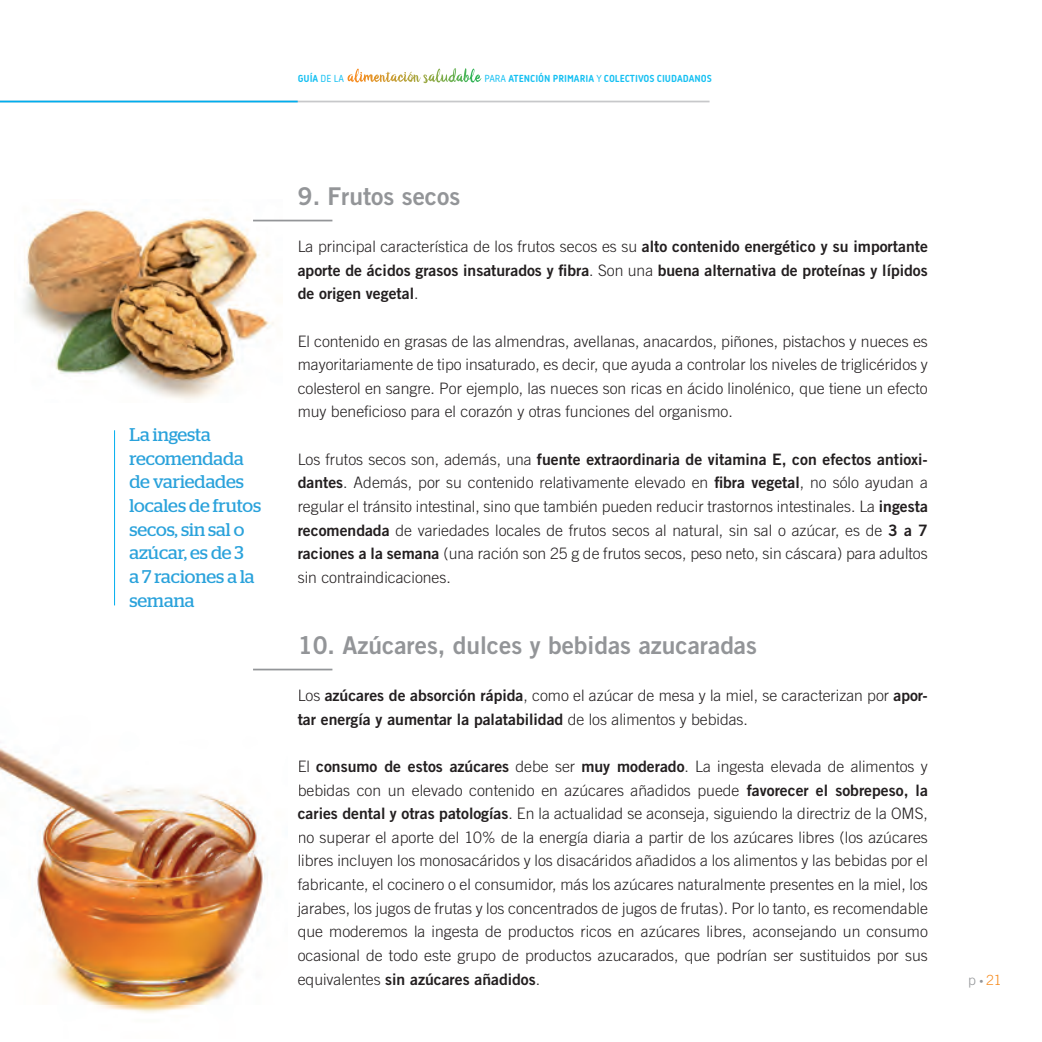
<style>
.page{position:relative;width:1042px;height:1042px;background:#fff}
.page>*{position:absolute;margin:0;border:0;box-sizing:border-box;transform-origin:0 0}
.t1{font:24.5px "Trade Gothic LT Std Bd 2";color:#939598}
.t2{font:18.38px/23.6px "Stag";color:#2aa2db}
.t3{font:300 15.75px/23.6px "Trade Gothic LT Std";color:#231f20;text-align:justify}
.t4{font:15.75px/23.6px "Trade Gothic LT Std Bd 2";color:#231f20}
.t5{font:300 14px "Trade Gothic LT Std";color:#f68b1f}
.t6{font:700 10.5px "Korb";color:#15c0f2}
.s1{font-weight:400}
.s2{font-family:"Vandella";font-weight:400;font-size:17.5px;color:#fff}
.s3{font-family:"Trade Gothic LT Std Bd 2";font-weight:400}
.s4{font-family:"Trade Gothic LT Std";font-weight:300}
.s5{color:#939598}
.s6{font-family:"Myriad Pro";font-weight:400;color:#939598}
</style>
<div class="page">
<hr style="left:0;top:101px;width:709px;height:1px;background:#c7c8ca">
<hr style="left:0;top:101px;width:298px;height:1px;background:#00aeef">
<img style="left:24px;top:209px;width:259px;height:191px">
<hr style="left:253px;top:220px;width:79px;height:1px;background:#939598">
<hr style="left:253px;top:669px;width:79px;height:1px;background:#939598">
<hr style="left:114px;top:430px;width:1px;height:175px;background:#00aeef">
<div style="left:0;top:669px;width:298px;height:373px;background:#fff"></div>
<img style="left:0;top:742px;width:266px;height:271px">
<p class="t6" style="left:298px;top:73px;width:416px">Guía <span class="s1">de la</span> <span class="s2">alimentación saludable</span> <span class="s1">PARA</span> ATENCIÓN PRIMARIA <span class="s1">Y</span> COLECTIVOS CIUDADANOS</p>
<p class="t2" style="left:129px;top:423px;width:133px">La ingesta recomendada de variedades locales de frutos secos, sin sal o azúcar, es de 3<br>a 7 raciones a la semana</p>
<h1 class="t1" style="left:298px;top:181px;width:164px">9. Frutos secos</h1>
<p class="t3" style="left:298px;top:234px;width:632px">La principal característica de los frutos secos es su <span class="s3">alto contenido energético y su importante</span></p>
<p class="t4" style="left:298px;top:258px;width:631px">aporte de ácidos grasos insaturados y fibra<span class="s4">. Son una</span> buena alternativa de proteínas y lípidos de origen vegetal<span class="s4">.</span></p>
<p class="t3" style="left:298px;top:329px;width:632px">El contenido en grasas de las almendras, avellanas, anacardos, piñones, pistachos y nueces es mayoritariamente de tipo insaturado, es decir, que ayuda a controlar los niveles de triglicéridos y colesterol en sangre. Por ejemplo, las nueces son ricas en ácido linolénico, que tiene un efecto muy beneficioso para el corazón y otras funciones del organismo.</p>
<p class="t4" style="left:298px;top:447px;width:632px"><span class="s4">Los frutos secos son, además, una</span> fuente extraordinaria de vitamina E, con efectos antioxi-</p>
<p class="t3" style="left:298px;top:471px;width:632px"><span class="s3">dantes</span>. Además, por su contenido relativamente elevado en <span class="s3">fibra vegetal</span>, no sólo ayudan a regular el tránsito intestinal, sino que también pueden reducir trastornos intestinales. La <span class="s3">ingesta recomendada</span> de variedades locales de frutos secos al natural, sin sal o azúcar, es de <span class="s3">3 a 7 raciones a la semana</span> (una ración son 25 g de frutos secos, peso neto, sin cáscara) para adultos sin contraindicaciones.</p>
<h1 class="t1" style="left:298px;top:630px;width:461px">10. Azúcares, dulces y bebidas azucaradas</h1>
<p class="t3" style="left:298px;top:683px;width:632px">Los <span class="s3">azúcares de absorción rápida</span>, como el azúcar de mesa y la miel, se caracterizan por <span class="s3">apor-</span></p>
<p class="t4" style="left:298px;top:707px;width:452px">tar energía y aumentar la palatabilidad <span class="s4">de los alimentos y bebidas.</span></p>
<p class="t3" style="left:298px;top:754px;width:632px">El <span class="s3">consumo de estos azúcares</span> debe ser <span class="s3">muy moderado</span>. La ingesta elevada de alimentos y bebidas con un elevado contenido en azúcares añadidos puede <span class="s3">favorecer el sobrepeso, la caries dental y otras patologías</span>. En la actualidad se aconseja, siguiendo la directriz de la OMS, no superar el aporte del 10% de la energía diaria a partir de los azúcares libres (los azúcares libres incluyen los monosacáridos y los disacáridos añadidos a los alimentos y las bebidas por el fabricante, el cocinero o el consumidor, más los azúcares naturalmente presentes en la miel, los jarabes, los jugos de frutas y los concentrados de jugos de frutas). Por lo tanto, es recomendable que moderemos la ingesta de productos ricos en azúcares libres, aconsejando un consumo ocasional de todo este grupo de productos azucarados, que podrían ser sustituidos por sus</p>
<p class="t4" style="left:298px;top:967px;width:244px"><span class="s4">equivalentes</span> sin azúcares añadidos<span class="s4">.</span></p>
<p class="t5" style="left:968px;top:971px;width:35px"><span class="s5">p</span> <span class="s6">•</span> 21</p>
</div>
